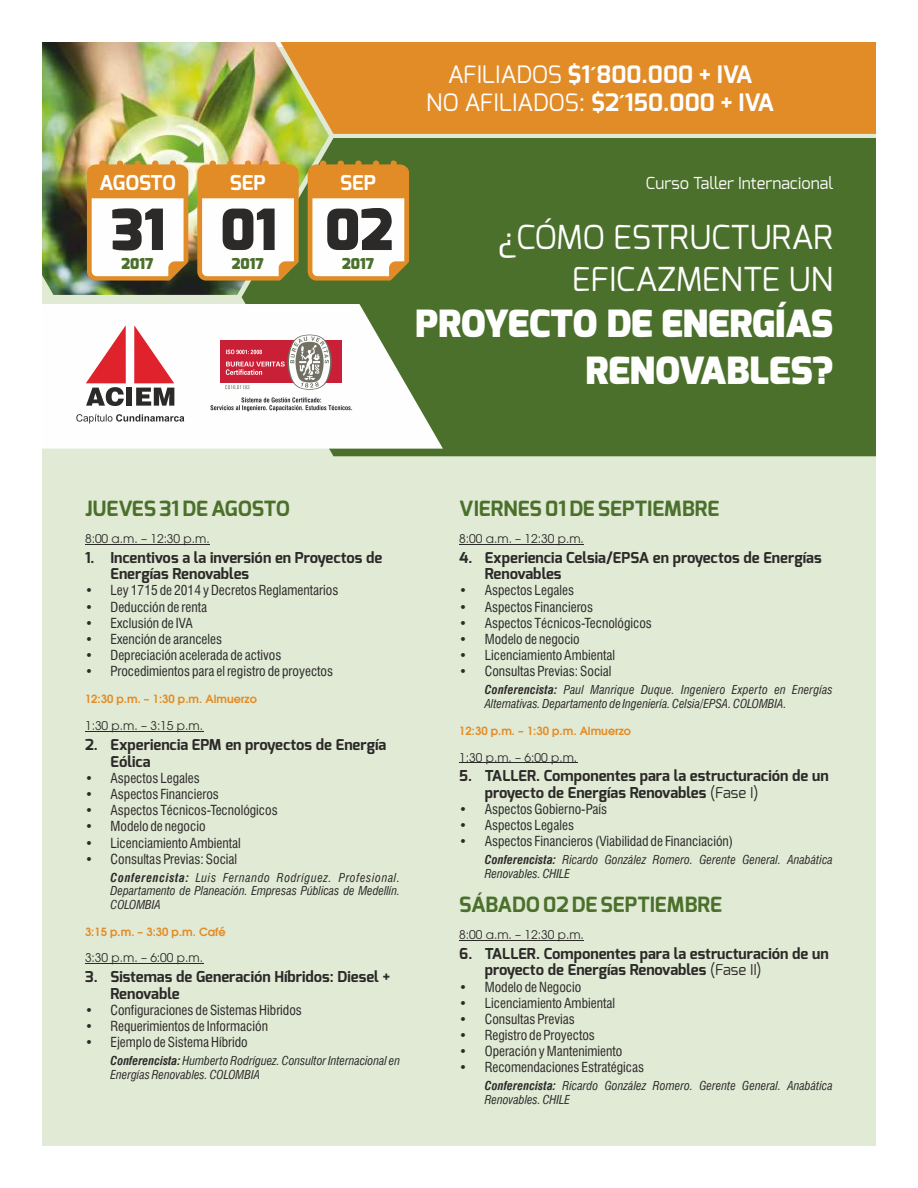
<style>
.page{position:relative;width:918px;height:1188px;background:#fff}
.page>*{position:absolute;margin:0;border:0;box-sizing:border-box;transform-origin:0 0}
.t1{font:700 56.7px "Exo";color:#2b2a29}
.t2{font:700 37.5px/47.4px "Exo";color:#fefefe;text-align:right}
.t3{font:33px/41.7px "Exo";color:#fefefe;text-align:right}
.t4{font:600 24px/28.7px "Exo";color:#fefefe;text-align:center}
.t5{font:600 21px "Exo";color:#4b702b}
.t6{font:600 20.55px "Exo";color:#fefefe}
.t7{font:16.5px "Exo";color:#fefefe}
.t8{font:600 15px/16.5px "Exo";color:#2b2a29}
.t9{font:700 15px "Exo";color:#4b702b}
.t10{font:condensed 13.5px "Swiss 721 BT";color:#2b2a29}
.t11{font:italic condensed 12px/13.5px "Swiss 721 BT";color:#2b2a29}
.t12{font:12px "Avant Garde";color:#2b2a29}
.t13{font:600 11.25px "Avant Garde";color:#e18c27}
.s1{font-weight:400}
.s2{font-weight:700}
</style>
<div class="page">
<div style="left:43px;top:47px;width:832px;height:1098px;background:#e1ead5"></div>
<img style="left:43px;top:43px;width:286px;height:252px">
<div style="left:242px;top:138px;width:633px;height:318px;background:#4b702b"></div>
<svg style="left:242px;top:43px;width:633px;height:91px;fill:#e18c27"></svg>
<svg style="left:43px;top:304px;width:400px;height:145px;fill:#fefefe"></svg>
<svg style="left:134px;top:325px;width:40px;height:81px"></svg>
<div style="left:127px;top:388px;width:5px;height:18px;background:#2b2a29"></div>
<svg style="left:86px;top:325px;width:40px;height:81px"></svg>
<svg style="left:76px;top:414px;width:108px;height:9px"></svg>
<div style="left:221px;top:335px;width:121px;height:55px;background:#fefefe"></div>
<div style="left:221px;top:340px;width:121px;height:43px;background:#ca2037"></div>
<svg style="left:211px;top:397px;width:141px;height:14px"></svg>
<svg style="left:225px;top:335px;width:107px;height:55px"></svg>
<svg style="left:87px;top:159px;width:101px;height:122px"></svg>
<svg style="left:197px;top:159px;width:102px;height:122px"></svg>
<svg style="left:308px;top:159px;width:101px;height:122px"></svg>
<hr style="left:85px;top:544px;width:125px;height:1px;background:#2b2a29">
<hr style="left:85px;top:731px;width:118px;height:1px;background:#2b2a29">
<hr style="left:85px;top:964px;width:118px;height:1px;background:#2b2a29">
<hr style="left:459px;top:544px;width:125px;height:1px;background:#2b2a29">
<hr style="left:459px;top:763px;width:118px;height:1px;background:#2b2a29">
<hr style="left:459px;top:940px;width:125px;height:1px;background:#2b2a29">
<h3 class="t4" style="left:426px;top:60px;width:350px"><span class="s1">AFILIADOS</span> $1´800.000 + IVA<br><span class="s1">NO AFILIADOS:</span> $2´150.000 + IVA</h3>
<h3 class="t6" style="left:99px;top:170px;width:78px">AGOSTO</h3>
<p class="t7" style="left:646px;top:172px;width:189px">Curso Taller Internacional</p>
<h1 class="t1" style="left:111px;top:193px;width:56px">31</h1>
<p class="t9" style="left:121px;top:254px;width:34px">2017</p>
<h3 class="t6" style="left:230px;top:170px;width:38px">SEP</h3>
<h1 class="t1" style="left:220px;top:193px;width:58px">01</h1>
<p class="t9" style="left:232px;top:254px;width:34px">2017</p>
<h3 class="t6" style="left:340px;top:170px;width:38px">SEP</h3>
<h1 class="t1" style="left:325px;top:193px;width:70px">02</h1>
<p class="t9" style="left:342px;top:254px;width:34px">2017</p>
<h3 class="t3" style="left:498px;top:217px;width:336px">¿CÓMO ESTRUCTURAR<br>EFICAZMENTE UN</h3>
<h2 class="t2" style="left:415px;top:300px;width:420px">PROYECTO DE ENERGÍAS<br>RENOVABLES?</h2>
<h3 class="t5" style="left:85px;top:495px;width:206px">JUEVES 31 DE AGOSTO</h3>
<p class="t12" style="left:85px;top:534px;width:126px">8:00 a.m. – 12:30 p.m.</p>
<p class="t8" style="left:111px;top:549px;width:274px;text-indent:-25px">1. Incentivos a la inversión en Proyectos de<br>Energías Renovables</p>
<p class="t10" style="left:85px;top:585px;width:255px">• Ley 1715 de 2014 y Decretos Reglamentarios</p>
<p class="t10" style="left:85px;top:601px;width:123px">• Deducción de renta</p>
<p class="t10" style="left:85px;top:618px;width:109px">• Exclusión de IVA</p>
<p class="t10" style="left:85px;top:634px;width:139px">• Exención de aranceles</p>
<p class="t10" style="left:85px;top:650px;width:198px">• Depreciación acelerada de activos</p>
<p class="t10" style="left:85px;top:666px;width:250px">• Procedimientos para el registro de proyectos</p>
<p class="t13" style="left:85px;top:695px;width:173px">12:30 p.m. – 1:30 p.m. Almuerzo</p>
<p class="t12" style="left:85px;top:721px;width:120px">1:30 p.m. – 3:15 p.m.</p>
<p class="t8" style="left:111px;top:737px;width:277px;text-indent:-25px">2. Experiencia EPM en proyectos de Energía<br>Eólica</p>
<p class="t10" style="left:85px;top:773px;width:116px">• Aspectos Legales</p>
<p class="t10" style="left:85px;top:789px;width:135px">• Aspectos Financieros</p>
<p class="t10" style="left:85px;top:805px;width:194px">• Aspectos Técnicos-Tecnológicos</p>
<p class="t10" style="left:85px;top:821px;width:122px">• Modelo de negocio</p>
<p class="t10" style="left:85px;top:837px;width:157px">• Licenciamiento Ambiental</p>
<p class="t10" style="left:85px;top:854px;width:154px">• Consultas Previas: Social</p>
<p class="t11" style="left:111px;top:872px;width:291px;text-align:justify"><span class="s2">Conferencista:</span> Luis Fernando Rodríguez. Profesional.<br>Departamento de Planeación. Empresas Públicas de Medellín.<br>COLOMBIA</p>
<p class="t13" style="left:85px;top:927px;width:142px">3:15 p.m. – 3:30 p.m. Café</p>
<p class="t12" style="left:85px;top:953px;width:120px">3:30 p.m. – 6:00 p.m.</p>
<p class="t8" style="left:111px;top:969px;width:281px;text-indent:-25px">3. Sistemas de Generación Híbridos: Diesel +<br>Renovable</p>
<p class="t10" style="left:85px;top:1005px;width:218px">• Configuraciones de Sistemas Hibridos</p>
<p class="t10" style="left:85px;top:1021px;width:185px">• Requerimientos de Información</p>
<p class="t10" style="left:85px;top:1037px;width:164px">• Ejemplo de Sistema Híbrido</p>
<p class="t11" style="left:110px;top:1055px;width:291px"><span class="s2">Conferencista:</span> Humberto Rodríguez. Consultor Internacional en<br>Energías Renovables. COLOMBIA</p>
<h3 class="t5" style="left:459px;top:495px;width:262px">VIERNES 01 DE SEPTIEMBRE</h3>
<p class="t12" style="left:459px;top:534px;width:126px">8:00 a.m. – 12:30 p.m.</p>
<p class="t8" style="left:485px;top:549px;width:338px;text-indent:-25px">4. Experiencia Celsia/EPSA en proyectos de Energías<br>Renovables</p>
<p class="t10" style="left:459px;top:585px;width:116px">• Aspectos Legales</p>
<p class="t10" style="left:459px;top:601px;width:135px">• Aspectos Financieros</p>
<p class="t10" style="left:459px;top:618px;width:194px">• Aspectos Técnicos-Tecnológicos</p>
<p class="t10" style="left:459px;top:634px;width:122px">• Modelo de negocio</p>
<p class="t10" style="left:459px;top:650px;width:157px">• Licenciamiento Ambiental</p>
<p class="t10" style="left:459px;top:666px;width:154px">• Consultas Previas: Social</p>
<p class="t11" style="left:485px;top:684px;width:350px"><span class="s2">Conferencista:</span> Paul Manrique Duque. Ingeniero Experto en Energías<br>Alternativas. Departamento de Ingeniería. Celsia/EPSA. COLOMBIA.</p>
<p class="t13" style="left:459px;top:726px;width:173px">12:30 p.m. – 1:30 p.m. Almuerzo</p>
<p class="t12" style="left:459px;top:753px;width:120px">1:30 p.m. – 6:00 p.m.</p>
<p class="t8" style="left:485px;top:768px;width:345px;text-indent:-25px">5. TALLER. Componentes para la estructuración de un proyecto de Energías Renovables <span class="s1">(Fase I)</span></p>
<p class="t10" style="left:459px;top:804px;width:149px">• Aspectos Gobierno-País</p>
<p class="t10" style="left:459px;top:820px;width:116px">• Aspectos Legales</p>
<p class="t10" style="left:459px;top:836px;width:275px">• Aspectos Financieros (Viabilidad de Financiación)</p>
<p class="t11" style="left:485px;top:854px;width:350px"><span class="s2">Conferencista:</span> Ricardo González Romero. Gerente General. Anabática<br>Renovables. CHILE</p>
<h3 class="t5" style="left:459px;top:891px;width:264px">SÁBADO 02 DE SEPTIEMBRE</h3>
<p class="t12" style="left:459px;top:930px;width:126px">8:00 a.m. – 12:30 p.m.</p>
<p class="t8" style="left:485px;top:946px;width:345px;text-indent:-25px">6. TALLER. Componentes para la estructuración de un proyecto de Energías Renovables <span class="s1">(Fase II)</span></p>
<p class="t10" style="left:459px;top:981px;width:124px">• Modelo de Negocio</p>
<p class="t10" style="left:459px;top:997px;width:157px">• Licenciamiento Ambiental</p>
<p class="t10" style="left:459px;top:1014px;width:117px">• Consultas Previas</p>
<p class="t10" style="left:459px;top:1030px;width:137px">• Registro de Proyectos</p>
<p class="t10" style="left:459px;top:1046px;width:165px">• Operación y Mantenimiento</p>
<p class="t10" style="left:459px;top:1062px;width:186px">• Recomendaciones Estratégicas</p>
<p class="t11" style="left:485px;top:1080px;width:350px"><span class="s2">Conferencista:</span> Ricardo González Romero. Gerente General. Anabática<br>Renovables. CHILE</p>
</div>
